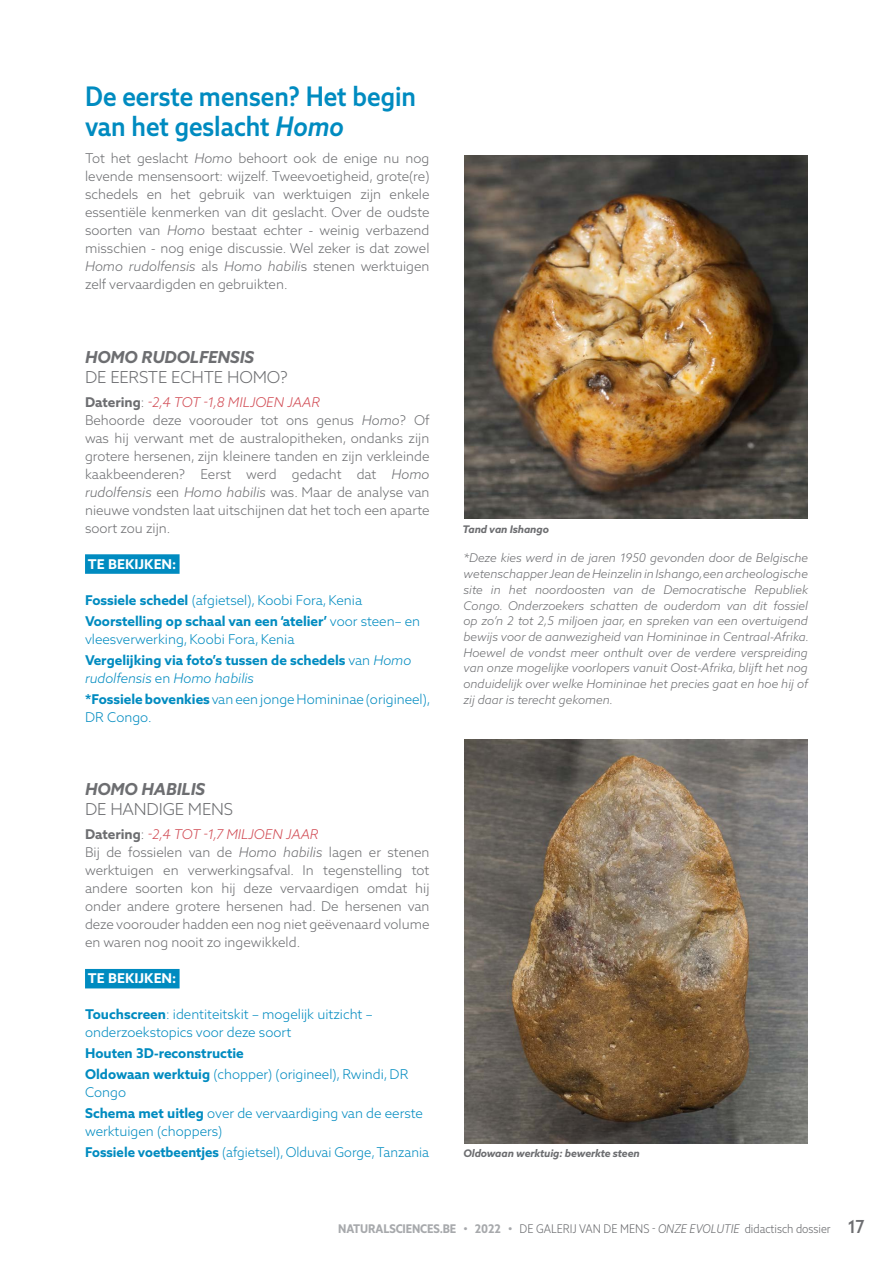
<style>
.page{position:relative;width:893px;height:1263px;background:#fff}
.page>*{position:absolute;margin:0;border:0;box-sizing:border-box;transform-origin:0 0}
.t1{font:500 27px/30px "Azo Sans 2 Narrow";color:#008bc0}
.t2{font:300 16.5px "Azo Sans 2";letter-spacing:-.01em;color:#6d6e71}
.t3{font:italic 700 16.5px "Azo Sans 2";letter-spacing:-.01em;color:#6d6e71}
.t4{font:300 13.5px/18px "Azo Sans 2";color:#6d6e71}
.t5{font:300 13.5px/21px "Azo Sans 2";color:#008bc0}
.t6{font:700 13.5px/21px "Azo Sans 2";color:#008bc0}
.t7{font:700 13.5px "Azo Sans 2";color:#fff}
.t8{font:italic 300 12px/15.8px "Azo Sans 2";color:#6d6e71;text-align:justify}
.t9{font:300 12px "Azo Sans 2 Narrow";color:#6d6e71}
.t10{font:italic 700 10.5px "Azo Sans 2";letter-spacing:-.01em;color:#6d6e71}
.s1{font-style:italic}
.s2{font-weight:700}
.s3{font-style:italic;color:#d14a53}
.s4{font-weight:300}
.s5{font-weight:300;font-style:italic}
.s6{font-weight:700;color:#a7a9ac}
.s7{font-weight:500;font-size:18px}
</style>
<div class="page">
<div style="left:85px;top:554px;width:95px;height:20px;background:#008bc0"></div>
<div style="left:85px;top:969px;width:95px;height:19px;background:#008bc0"></div>
<img style="left:464px;top:739px;width:343px;height:404px">
<img style="left:464px;top:156px;width:343px;height:363px">
<h1 class="t1" style="left:85px;top:81px;width:333px">De eerste mensen? Het begin van het geslacht <span class="s1">Homo</span></h1>
<p class="t4" style="left:85px;top:149px;width:346px;text-align:justify">Tot het geslacht <span class="s1">Homo</span> behoort ook de enige nu nog levende mensensoort: wijzelf. Tweevoetigheid, grote(re) schedels en het gebruik van werktuigen zijn enkele essentiële kenmerken van dit geslacht. Over de oudste soorten van <span class="s1">Homo</span> bestaat echter - weinig verbazend misschien - nog enige discussie. Wel zeker is dat zowel <span class="s1">Homo rudolfensis</span> als <span class="s1">Homo habili</span>s stenen werktuigen zelf vervaardigden en gebruikten.</p>
<p class="t3" style="left:85px;top:347px;width:171px">HOMO RUDOLFENSIS</p>
<p class="t2" style="left:85px;top:367px;width:204px">DE EERSTE ECHTE HOMO?</p>
<p class="t4" style="left:85px;top:393px;width:346px"><span class="s2">Datering</span>: <span class="s3">-2,4 TOT -1,8 MILJOEN JAAR<br></span>Behoorde deze voorouder tot ons genus <span class="s1">Homo</span>? Of was hij verwant met de australopitheken, ondanks zijn grotere hersenen, zijn kleinere tanden en zijn verkleinde kaakbeenderen? Eerst werd gedacht dat <span class="s1">Homo rudolfensis</span> een <span class="s1">Homo habilis</span> was. Maar de analyse van nieuwe vondsten laat uitschijnen dat het toch een aparte soort zou zijn.</p>
<p class="t7" style="left:88px;top:556px;width:90px">TE BEKIJKEN:</p>
<p class="t6" style="left:85px;top:589px;width:337px">Fossiele schedel <span class="s4">(afgietsel), Koobi Fora, Kenia<br></span>Voorstelling op schaal van een ‘atelier’ <span class="s4">voor steen– en</span></p>
<p class="t6" style="left:85px;top:628px;width:328px"><span class="s4">vleesverwerking, Koobi Fora, Kenia<br></span>Vergelijking via foto’s tussen de schedels <span class="s4">van</span> <span class="s5">Homo</span></p>
<p class="t5" style="left:85px;top:667px;width:347px"><span class="s1">rudolfensis</span> en <span class="s1">Homo habilis<br></span><span class="s2">*Fossiele bovenkies</span> van een jonge Homininae (origineel),</p>
<p class="t5" style="left:85px;top:706px;width:68px">DR Congo.</p>
<p class="t3" style="left:85px;top:779px;width:122px">HOMO HABILIS</p>
<p class="t2" style="left:85px;top:799px;width:150px">DE HANDIGE MENS</p>
<p class="t4" style="left:85px;top:825px;width:346px"><span class="s2">Datering</span>: <span class="s3">-2,4 TOT -1,7 MILJOEN JAAR<br></span>Bij de fossielen van de <span class="s1">Homo habilis</span> lagen er stenen werktuigen en verwerkingsafval. In tegenstelling tot andere soorten kon hij deze vervaardigen omdat hij onder andere grotere hersenen had. De hersenen van deze voorouder hadden een nog niet geëvenaard volume en waren nog nooit zo ingewikkeld.</p>
<p class="t7" style="left:88px;top:970px;width:90px">TE BEKIJKEN:</p>
<p class="t5" style="left:85px;top:1005px;width:289px;line-height:18px"><span class="s2">Touchscreen</span>: identiteitskit – mogelijk uitzicht – onderzoekstopics voor deze soort</p>
<p class="t6" style="left:85px;top:1043px;width:325px">Houten 3D-reconstructie<br>Oldowaan werktuig <span class="s4">(chopper) (origineel), Rwindi, DR</span></p>
<p class="t5" style="left:85px;top:1082px;width:339px">Congo<br><span class="s2">Schema met uitleg</span> over de vervaardiging van de eerste</p>
<p class="t5" style="left:85px;top:1121px;width:346px">werktuigen (choppers)<br><span class="s2">Fossiele voetbeentjes</span> (afgietsel), Olduvai Gorge, Tanzania</p>
<p class="t10" style="left:463px;top:523px;width:88px">Tand van Ishango</p>
<p class="t8" style="left:463px;top:550px;width:347px">*Deze kies werd in de jaren 1950 gevonden door de Belgische wetenschapper Jean de Heinzelin in Ishango, een archeologische site in het noordoosten van de Democratische Republiek Congo. Onderzoekers schatten de ouderdom van dit fossiel op zo’n 2 tot 2,5 miljoen jaar, en spreken van een overtuigend bewijs voor de aanwezigheid van Homininae in Centraal-Afrika.<br>Hoewel de vondst meer onthult over de verdere verspreiding van onze mogelijke voorlopers vanuit Oost-Afrika, blijft het nog onduidelijk over welke Homininae het precies gaat en hoe hij of zij daar is terecht gekomen.</p>
<p class="t10" style="left:463px;top:1147px;width:178px">Oldowaan werktuig: bewerkte steen</p>
<p class="t9" style="left:338px;top:1222px;width:528px"><span class="s6">NATURALSCIENCES.BE • 2022 •</span> DE GALERIJ VAN DE MENS - <span class="s1">ONZE EVOLUTIE</span> didactisch dossier <span class="s7">17</span></p>
</div>
